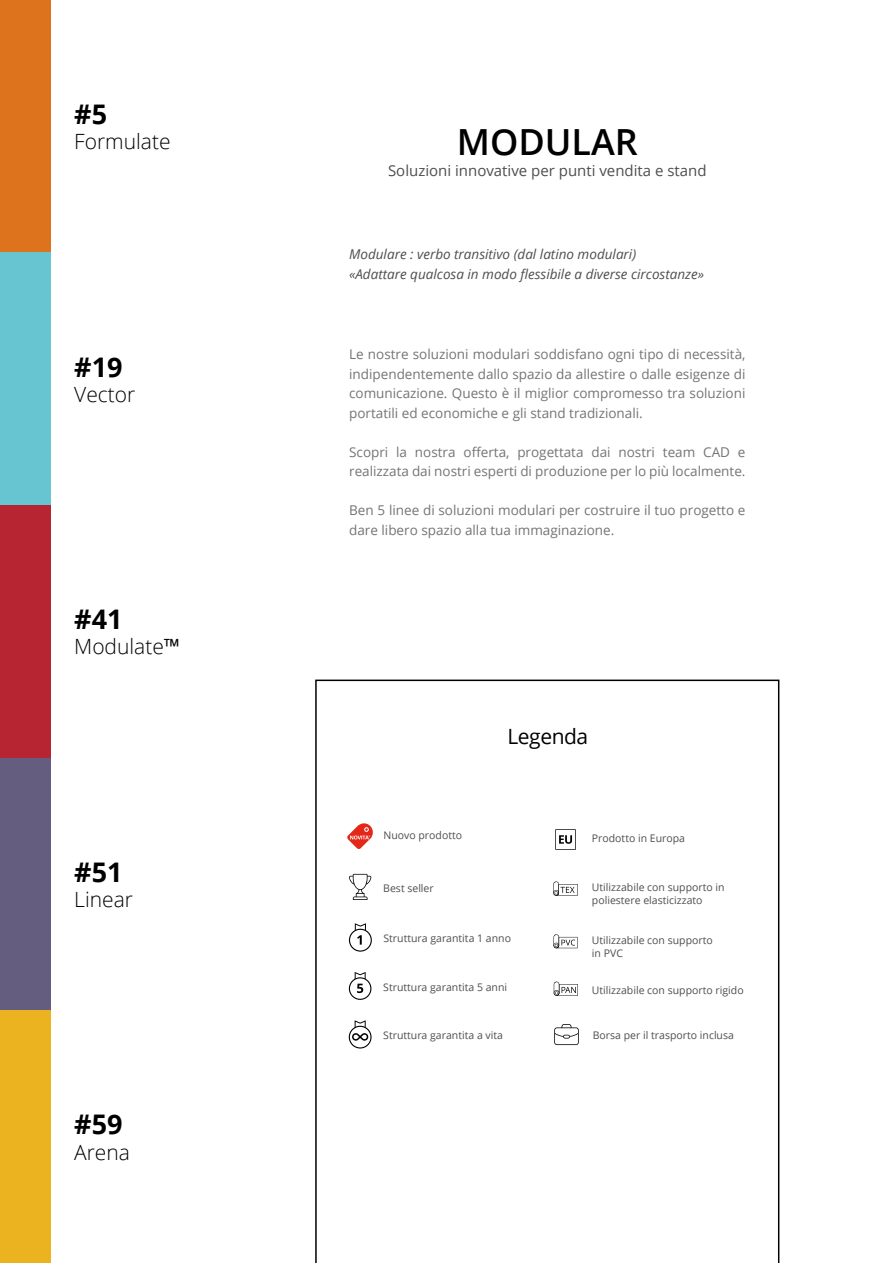
<style>
.page{position:relative;width:893px;height:1263px;background:#fff}
.page>*{position:absolute;margin:0;border:0;box-sizing:border-box;transform-origin:0 0}
.t1{font:600 36px "Open Sans";color:#000}
.t2{font:700 27px "Open Sans";color:#000}
.t3{font:300 21px "Open Sans";color:#000}
.t4{font:21px "Open Sans";letter-spacing:-.02em;color:#000}
.t5{font:15px "Open Sans";color:#504e4d}
.t6{font:13.5px/19.5px "Open Sans";color:#767473}
.t7{font:italic 13.5px/19.5px "Open Sans";color:#504e4d}
.t8{font:10.5px/12.6px "Open Sans";color:#504e4d}
.s1{font-weight:400}
</style>
<div class="page">
<div style="left:0;top:0;width:50px;height:253px;background:#dd731c"></div>
<div style="left:0;top:253px;width:50px;height:252px;background:#67c4d1"></div>
<div style="left:0;top:505px;width:50px;height:253px;background:#b72533"></div>
<div style="left:0;top:758px;width:50px;height:252px;background:#655d80"></div>
<div style="left:0;top:1010px;width:50px;height:253px;background:#eab31f"></div>
<svg style="left:315px;top:679px;width:464px;height:584px"></svg>
<svg style="left:347px;top:821px;width:27px;height:28px"></svg>
<svg style="left:349px;top:874px;width:22px;height:26px"></svg>
<svg style="left:349px;top:923px;width:23px;height:29px"></svg>
<svg style="left:349px;top:972px;width:22px;height:28px"></svg>
<svg style="left:553px;top:881px;width:25px;height:15px"></svg>
<svg style="left:349px;top:1020px;width:23px;height:28px"></svg>
<svg style="left:554px;top:934px;width:24px;height:14px"></svg>
<svg style="left:554px;top:1024px;width:25px;height:21px"></svg>
<svg style="left:555px;top:829px;width:21px;height:21px"></svg>
<svg style="left:554px;top:982px;width:24px;height:14px"></svg>
<h2 class="t2" style="left:74px;top:95px;width:34px">#5</h2>
<h3 class="t3" style="left:74px;top:127px;width:98px">Formulate</h3>
<h2 class="t2" style="left:74px;top:348px;width:50px">#19</h2>
<h3 class="t3" style="left:74px;top:380px;width:63px">Vector</h3>
<h2 class="t2" style="left:74px;top:600px;width:50px">#41</h2>
<h3 class="t3" style="left:74px;top:632px;width:108px">Modulate<span class="s1">™</span></h3>
<h2 class="t2" style="left:74px;top:853px;width:50px">#51</h2>
<h3 class="t3" style="left:74px;top:885px;width:60px">Linear</h3>
<h2 class="t2" style="left:74px;top:1105px;width:50px">#59</h2>
<h3 class="t3" style="left:74px;top:1137px;width:57px">Arena</h3>
<h1 class="t1" style="left:457px;top:117px;width:183px">MODULAR</h1>
<p class="t5" style="left:388px;top:160px;width:320px">Soluzioni innovative per punti vendita e stand</p>
<p class="t7" style="left:349px;top:244px;width:356px">Modulare : verbo transitivo (dal latino modulari)<br>«Adattare qualcosa in modo flessibile a diverse circostanze»</p>
<p class="t6" style="left:349px;top:344px;width:398px;text-align:justify">Le nostre soluzioni modulari soddisfano ogni tipo di necessità, indipendentemente dallo spazio da allestire o dalle esigenze di comunicazione. Questo è il miglior compromesso tra soluzioni portatili ed economiche e gli stand tradizionali.</p>
<p class="t6" style="left:349px;top:441px;width:398px">Scopri la nostra offerta, progettata dai nostri team CAD e realizzata dai nostri esperti di produzione per lo più localmente.</p>
<p class="t6" style="left:349px;top:500px;width:398px">Ben 5 linee di soluzioni modulari per costruire il tuo progetto e dare libero spazio alla tua immaginazione.</p>
<p class="t8" style="left:383px;top:829px;width:80px">Nuovo prodotto</p>
<p class="t8" style="left:383px;top:882px;width:52px">Best seller</p>
<h3 class="t4" style="left:507px;top:721px;width:82px">Legenda</h3>
<p class="t8" style="left:592px;top:832px;width:95px">Prodotto in Europa</p>
<p class="t8" style="left:592px;top:881px;width:134px">Utilizzabile con supporto in poliestere elasticizzato</p>
<p class="t8" style="left:383px;top:932px;width:129px">Struttura garantita 1 anno</p>
<p class="t8" style="left:383px;top:980px;width:125px">Struttura garantita 5 anni</p>
<p class="t8" style="left:383px;top:1029px;width:121px">Struttura garantita a vita</p>
<p class="t8" style="left:592px;top:934px;width:122px">Utilizzabile con supporto in PVC</p>
<p class="t8" style="left:592px;top:984px;width:153px">Utilizzabile con supporto rigido</p>
<p class="t8" style="left:593px;top:1029px;width:143px">Borsa per il trasporto inclusa</p>
</div>
